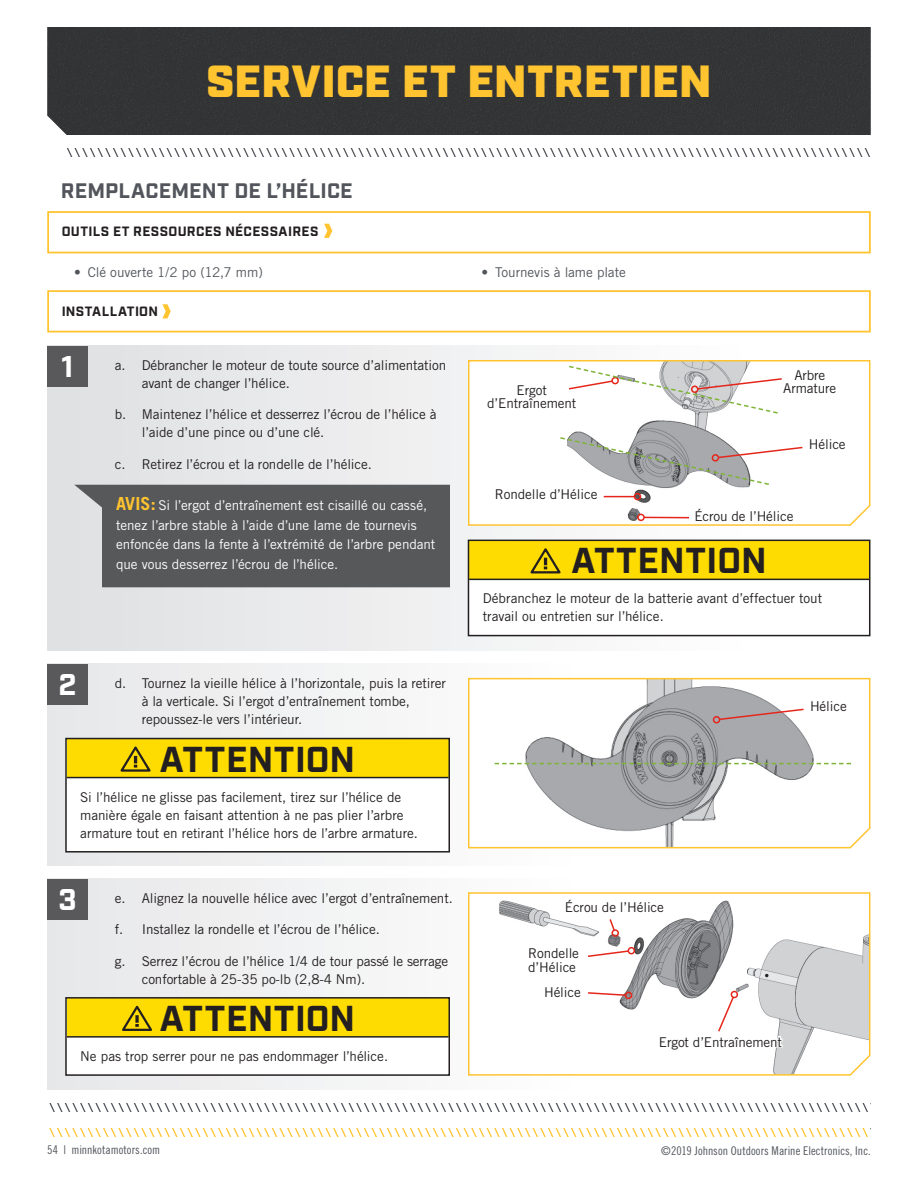
<style>
.page{position:relative;width:918px;height:1188px;background:#fff}
.page>*{position:absolute;margin:0;border:0;box-sizing:border-box;transform-origin:0 0}
.t1{font:900 45px "Industry";letter-spacing:.015em;color:#ffc42f}
.t2{font:700 36px "Industry";letter-spacing:.01em;color:#231f20}
.t3{font:700 30px "Industry";color:#fff}
.t4{font:700 21px "Industry";letter-spacing:.005em;color:#52555b}
.t5{font:13.5px/18px "Trade Gothic";letter-spacing:-.01em;color:#231f20}
.t6{font:13.5px/19.5px "Trade Gothic";letter-spacing:-.005em;color:#fff}
.t7{font:13.5px "Trade Gothic";letter-spacing:-.005em;color:#52555b}
.t8{font:700 13.5px "Industry";letter-spacing:.03em;color:#231f20}
.t9{font:12px "Trade Gothic Cond Eighteen";letter-spacing:.005em;color:#52555b}
.s1{font-weight:700;font-size:18px;color:#ffc42f}
</style>
<div class="page">
<svg style="left:49px;top:1128px;width:819px;height:8px"></svg>
<div style="left:47px;top:27px;width:824px;height:108px;background:#333435"></div>
<svg style="left:67px;top:148px;width:803px;height:8px"></svg>
<div style="left:47px;top:346px;width:824px;height:305px;background:linear-gradient(to right,#dfe0e3,#fefefe)"></div>
<div style="left:47px;top:664px;width:824px;height:202px;background:#f3f4f4"></div>
<div style="left:47px;top:879px;width:824px;height:210px;background:linear-gradient(to right,#e9e9eb,#fff)"></div>
<div style="left:74px;top:485px;width:376px;height:102px;background:#57585a"></div>
<svg style="left:467px;top:359px;width:404px;height:168px"></svg>
<svg style="left:468px;top:677px;width:403px;height:172px"></svg>
<svg style="left:467px;top:891px;width:404px;height:185px"></svg>
<div style="left:713px;top:716px;width:7px;height:7px;border:2px solid #e5261b;border-radius:50%"></div>
<svg style="left:718px;top:698px;width:132px;height:23px"></svg>
<svg style="left:495px;top:763px;width:356px;height:1px"></svg>
<svg style="left:494px;top:436px;width:354px;height:88px"></svg>
<div style="left:625px;top:992px;width:7px;height:7px;border:2px solid #e5261b;border-radius:50%"></div>
<div style="left:611px;top:929px;width:8px;height:8px;border:2px solid #e5261b;border-radius:50%"></div>
<div style="left:628px;top:947px;width:7px;height:7px;border:2px solid #e5261b;border-radius:50%"></div>
<div style="left:731px;top:991px;width:7px;height:7px;border:2px solid #e5261b;border-radius:50%"></div>
<svg style="left:543px;top:984px;width:84px;height:16px"></svg>
<svg style="left:564px;top:897px;width:103px;height:35px"></svg>
<svg style="left:527px;top:946px;width:103px;height:28px"></svg>
<svg style="left:658px;top:995px;width:126px;height:56px"></svg>
<svg style="left:486px;top:365px;width:353px;height:50px"></svg>
<div style="left:47px;top:211px;width:824px;height:42px;border:2px solid #ffc42f"></div>
<svg style="left:324px;top:224px;width:8px;height:14px"></svg>
<div style="left:47px;top:290px;width:824px;height:43px;border:2px solid #ffc42f"></div>
<svg style="left:162px;top:304px;width:9px;height:14px"></svg>
<div style="left:468px;top:540px;width:402px;height:96px;background:#fff"></div>
<div style="left:469px;top:541px;width:400px;height:38px;background:#ffdc01"></div>
<hr style="left:469px;top:579px;width:400px;height:1px;background:#231f20">
<div style="left:468px;top:540px;width:402px;height:96px;border:2px solid #231f20"></div>
<svg style="left:530px;top:548px;width:31px;height:26px"></svg>
<div style="left:47px;top:346px;width:41px;height:40px;background:#59595c"></div>
<div style="left:47px;top:664px;width:41px;height:40px;background:#59595c"></div>
<div style="left:47px;top:879px;width:41px;height:40px;background:#59595c"></div>
<div style="left:66px;top:739px;width:383px;height:113px;background:#fff"></div>
<div style="left:67px;top:739px;width:381px;height:39px;background:#ffdc01"></div>
<hr style="left:67px;top:777px;width:381px;height:1px;background:#231f20">
<div style="left:65px;top:738px;width:385px;height:115px;border:2px solid #231f20"></div>
<svg style="left:120px;top:746px;width:31px;height:26px"></svg>
<div style="left:66px;top:998px;width:383px;height:77px;background:#fff"></div>
<div style="left:67px;top:999px;width:381px;height:38px;background:#ffdc01"></div>
<hr style="left:67px;top:1036px;width:381px;height:2px;background:#231f20">
<div style="left:65px;top:997px;width:385px;height:79px;border:2px solid #231f20"></div>
<svg style="left:122px;top:1005px;width:30px;height:26px"></svg>
<svg style="left:49px;top:1103px;width:819px;height:8px"></svg>
<h1 class="t1" style="left:206px;top:55px;width:507px">SERVICE ET ENTRETIEN</h1>
<h3 class="t4" style="left:61px;top:179px;width:293px">REMPLACEMENT DE L’HÉLICE</h3>
<p class="t8" style="left:62px;top:223px;width:258px">OUTILS ET RESSOURCES NÉCESSAIRES</p>
<p class="t7" style="left:74px;top:264px;width:190px">• Clé ouverte 1/2 po (12,7 mm)</p>
<p class="t7" style="left:482px;top:264px;width:146px">• Tournevis à lame plate</p>
<p class="t8" style="left:62px;top:304px;width:98px">INSTALLATION</p>
<h3 class="t3" style="left:61px;top:349px;width:14px">1</h3>
<p class="t5" style="left:142px;top:356px;width:306px;text-indent:-27px">a. Débrancher le moteur de toute source d’alimentation avant de changer l’hélice.</p>
<p class="t5" style="left:142px;top:405px;width:296px;text-indent:-27px">b. Maintenez l’hélice et desserrez l’écrou de l’hélice à l’aide d’une pince ou d’une clé.</p>
<p class="t5" style="left:115px;top:455px;width:259px">c. Retirez l’écrou et la rondelle de l’hélice.</p>
<p class="t6" style="left:116px;top:496px;width:321px"><span class="s1">AVIS:</span> Si l’ergot d’entraînement est cisaillé ou cassé, tenez l’arbre stable à l’aide d’une lame de tournevis enfoncée dans la fente à l’extrémité de l’arbre pendant que vous desserrez l’écrou de l’hélice.</p>
<h3 class="t3" style="left:58px;top:667px;width:20px">2</h3>
<p class="t5" style="left:142px;top:675px;width:306px;text-indent:-27px">d. Tournez la vieille hélice à l’horizontale, puis la retirer à la verticale. Si l’ergot d’entraînement tombe, repoussez-le vers l’intérieur.</p>
<h2 class="t2" style="left:160px;top:738px;width:197px">ATTENTION</h2>
<p class="t5" style="left:80px;top:788px;width:339px">Si l’hélice ne glisse pas facilement, tirez sur l’hélice de manière égale en faisant attention à ne pas plier l’arbre armature tout en retirant l’hélice hors de l’arbre armature.</p>
<h3 class="t3" style="left:58px;top:882px;width:20px">3</h3>
<p class="t5" style="left:115px;top:889px;width:340px">e. Alignez la nouvelle hélice avec l’ergot d’entraînement.</p>
<p class="t5" style="left:115px;top:920px;width:267px">f. Installez la rondelle et l’écrou de l’hélice.</p>
<p class="t5" style="left:142px;top:952px;width:308px;text-indent:-27px">g. Serrez l’écrou de l’hélice 1/4 de tour passé le serrage confortable à 25-35 po-lb (2,8-4 Nm).</p>
<h2 class="t2" style="left:160px;top:997px;width:197px">ATTENTION</h2>
<p class="t5" style="left:80px;top:1047px;width:309px">Ne pas trop serrer pour ne pas endommager l’hélice.</p>
<p class="t5" style="left:487px;top:383px;width:91px;line-height:13.5px;text-align:center">Ergot d’Entraînement</p>
<p class="t5" style="left:495px;top:485px;width:104px">Rondelle d’Hélice</p>
<p class="t5" style="left:783px;top:368px;width:55px;line-height:13.5px;text-align:center">Arbre<br>Armature</p>
<p class="t5" style="left:809px;top:435px;width:38px">Hélice</p>
<p class="t5" style="left:694px;top:507px;width:101px">Écrou de l’Hélice</p>
<h2 class="t2" style="left:571px;top:539px;width:197px">ATTENTION</h2>
<p class="t5" style="left:483px;top:589px;width:341px">Débranchez le moteur de la batterie avant d’effectuer tout travail ou entretien sur l’hélice.</p>
<p class="t5" style="left:810px;top:697px;width:38px">Hélice</p>
<p class="t5" style="left:565px;top:898px;width:101px">Écrou de l’Hélice</p>
<p class="t5" style="left:528px;top:946px;width:52px;line-height:13.5px">Rondelle d’Hélice</p>
<p class="t5" style="left:544px;top:983px;width:38px">Hélice</p>
<p class="t5" style="left:659px;top:1033px;width:125px">Ergot d’Entraînement</p>
<p class="t9" style="left:47px;top:1143px;width:115px">54 | minnkotamotors.com</p>
<p class="t9" style="left:661px;top:1143px;width:211px">©2019 Johnson Outdoors Marine Electronics, Inc.</p>
</div>
